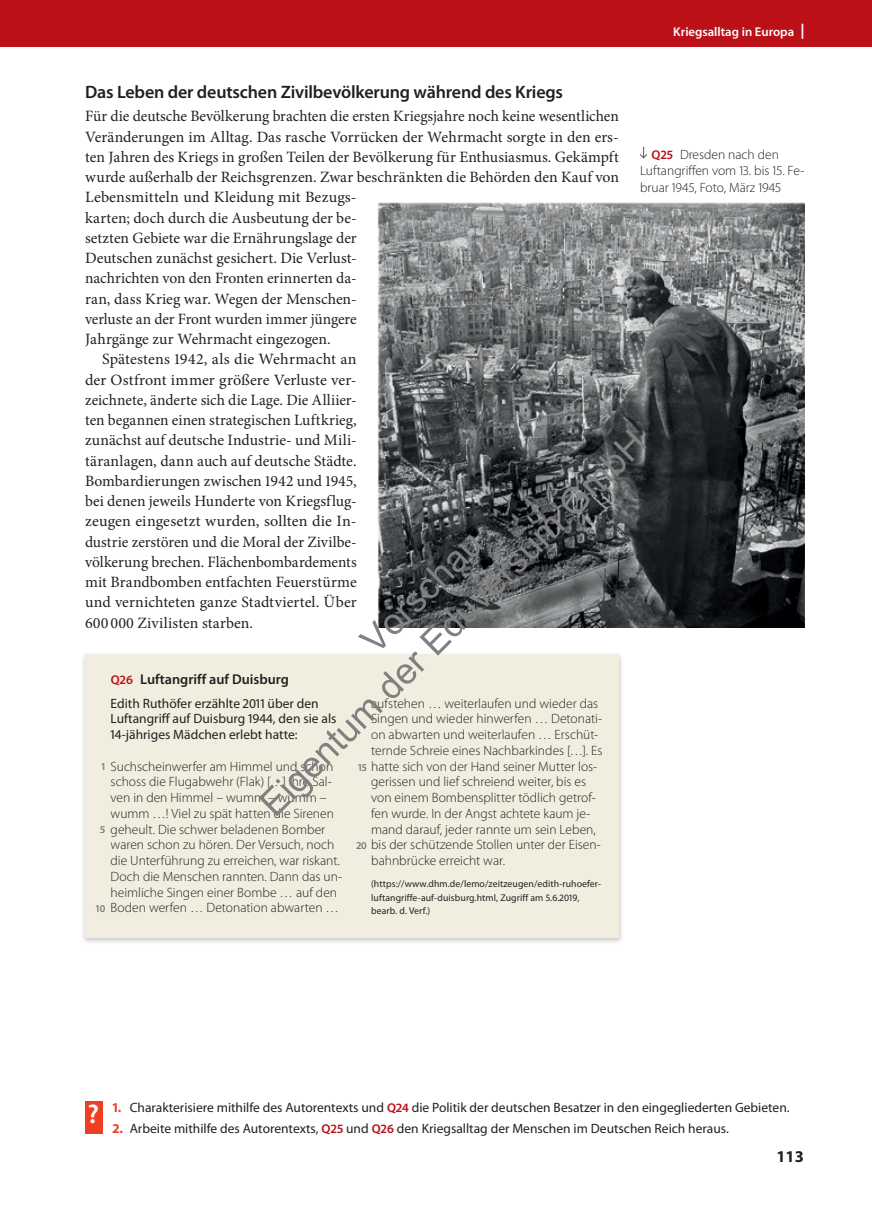
<style>
.page{position:relative;width:872px;height:1212px;background:#fff}
.page>*{position:absolute;margin:0;border:0;box-sizing:border-box;transform-origin:0 0}
.t1{font:36.45px/43.8px "Arial";color:#808080;text-align:center}
.t2{font:600 27px "Myriad Pro";color:#fff}
.t3{font:600 18px "Myriad Pro";letter-spacing:-.01em;color:#231f20}
.t4{font:700 16.5px "Myriad Pro";color:#231f20}
.t5{font:15.75px "Minion Pro";color:#231f20}
.t6{font:600 14.25px "Myriad Pro";color:#231f20}
.t7{font:300 13.5px/15.8px "Myriad Pro";color:#231f20}
.t8{font:13.5px/15.8px "Myriad Pro";color:#231f20}
.t9{font:600 12.75px "Myriad Pro";color:#fff}
.t10{font:600 10.5px "Myriad Pro";color:#76787b}
.t11{font:9.75px/13.5px "Myriad Pro";letter-spacing:.01em;color:#231f20}
.s1{font-weight:700;font-size:15px}
.s2{font-weight:600;font-size:12.75px;color:#bb1018}
.s3{font-size:12.75px;color:#bb1018}
.s4{font-weight:700;color:#ef3e22}
</style>
<div class="page">
<div style="left:0;top:0;width:872px;height:47px;background:#bb1018"></div>
<svg style="left:640px;top:147px;width:7px;height:12px"></svg>
<div style="left:85px;top:1101px;width:17px;height:33px;background:#ef3e22"></div>
<img style="left:378px;top:202px;width:427px;height:426px">
<div style="left:81px;top:651px;width:543px;height:293px;background:#231f20;opacity:.25"></div>
<div style="left:85px;top:654px;width:534px;height:284px;background:#f1eedf"></div>
<p class="t9" style="left:673px;top:24px;width:133px">Kriegsalltag in Europa <span class="s1">|</span></p>
<p class="t3" style="left:85px;top:81px;width:479px">Das Leben der deutschen Zivilbevölkerung während des Kriegs</p>
<p class="t5" style="left:85px;top:106px;width:535px">Für die deutsche Bevölkerung brachten die ersten Kriegsjahre noch keine wesentlichen</p>
<p class="t5" style="left:85px;top:126px;width:535px">Veränderungen im Alltag. Das rasche Vorrücken der Wehrmacht sorgte in den ers-</p>
<p class="t5" style="left:85px;top:146px;width:535px">ten Jahren des Kriegs in großen Teilen der Bevölkerung für Enthusiasmus. Gekämpft</p>
<p class="t5" style="left:85px;top:166px;width:535px">wurde außerhalb der Reichsgrenzen. Zwar beschränkten die Behörden den Kauf von</p>
<p class="t5" style="left:85px;top:187px;width:273px">Lebensmitteln und Kleidung mit Bezugs-</p>
<p class="t5" style="left:85px;top:207px;width:273px">karten; doch durch die Ausbeutung der be-</p>
<p class="t5" style="left:85px;top:227px;width:273px">setzten Gebiete war die Ernährungslage der</p>
<p class="t5" style="left:85px;top:247px;width:273px">Deutschen zunächst gesichert. Die Verlust-</p>
<p class="t5" style="left:85px;top:268px;width:273px">nachrichten von den Fronten erinnerten da-</p>
<p class="t5" style="left:85px;top:288px;width:273px">ran, dass Krieg war. Wegen der Menschen-</p>
<p class="t5" style="left:85px;top:308px;width:273px">verluste an der Front wurden immer jüngere</p>
<p class="t5" style="left:85px;top:328px;width:247px">Jahrgänge zur Wehrmacht eingezogen.</p>
<p class="t5" style="left:102px;top:349px;width:256px">Spätestens 1942, als die Wehrmacht an</p>
<p class="t5" style="left:85px;top:369px;width:273px">der Ostfront immer größere Verluste ver-</p>
<p class="t5" style="left:85px;top:389px;width:273px">zeichnete, änderte sich die Lage. Die Alliier-</p>
<p class="t5" style="left:85px;top:409px;width:273px">ten begannen einen strategischen Luftkrieg,</p>
<p class="t5" style="left:85px;top:430px;width:273px">zunächst auf deutsche Industrie- und Mili-</p>
<p class="t5" style="left:85px;top:450px;width:273px">täranlagen, dann auch auf deutsche Städte.</p>
<p class="t5" style="left:85px;top:470px;width:273px">Bombardierungen zwischen 1942 und 1945,</p>
<p class="t5" style="left:85px;top:490px;width:273px">bei denen jeweils Hunderte von Kriegsflug-</p>
<p class="t5" style="left:85px;top:511px;width:273px">zeugen eingesetzt wurden, sollten die In-</p>
<p class="t5" style="left:85px;top:531px;width:273px">dustrie zerstören und die Moral der Zivilbe-</p>
<p class="t5" style="left:85px;top:551px;width:273px">völkerung brechen. Flächenbombardements</p>
<p class="t5" style="left:85px;top:571px;width:273px">mit Brandbomben entfachten Feuerstürme</p>
<p class="t5" style="left:85px;top:592px;width:273px">und vernichteten ganze Stadtviertel. Über</p>
<p class="t5" style="left:85px;top:612px;width:169px">600 000 Zivilisten starben.</p>
<p class="t7" style="left:640px;top:146px;width:166px;line-height:16.5px;text-indent:11px"><span class="s2">Q25</span> Dresden nach den<br>Luftangriffen vom 13. bis 15. Fe&shy;bruar 1945, Foto, März 1945</p>
<h1 class="t1" style="left:220px;top:763px;width:529px;rotate:-45deg">Vorschau<br>Eigentum der Eduversum GmbH</h1>
<p class="t6" style="left:111px;top:670px;width:180px"><span class="s3">Q26</span> Luftangriff auf Duisburg</p>
<p class="t8" style="left:111px;top:695px;width:227px">Edith Ruthöfer erzählte 2011 über den<br>Luftangriff auf Duisburg 1944, den sie als<br>14-jähriges Mädchen erlebt hatte:</p>
<p class="t7" style="left:111px;top:758px;width:233px">Suchscheinwerfer am Himmel und schon schoss die Flugabwehr (Flak) […] ihre Sal&shy;ven in den Himmel – wumm – wumm – wumm …! Viel zu spät hatten die Sirenen geheult. Die schwer beladenen Bomber waren schon zu hören. Der Versuch, noch die Unterführung zu erreichen, war riskant.<br>Doch die Menschen rannten. Dann das un&shy;heimliche Singen einer Bombe … auf den Boden werfen … Detonation abwarten …</p>
<p class="t7" style="left:371px;top:695px;width:233px">aufstehen … weiterlaufen und wieder das Singen und wieder hinwerfen … Detonati&shy;on abwarten und weiterlaufen … Erschüt&shy;ternde Schreie eines Nachbarkindes […]. Es hatte sich von der Hand seiner Mutter los&shy;gerissen und lief schreiend weiter, bis es von einem Bombensplitter tödlich getrof&shy;fen wurde. In der Angst achtete kaum je&shy;mand darauf, jeder rannte um sein Leben, bis der schützende Stollen unter der Eisen&shy;bahnbrücke erreicht war.</p>
<p class="t11" style="left:371px;top:877px;width:231px">(https://www.dhm.de/lemo/zeitzeugen/edith-ruhoefer&shy;luftangriffe-auf-duisburg.html, Zugriff am 5.6.2019, bearb. d. Verf.)</p>
<p class="t10" style="left:102px;top:760px;width:5px">1</p>
<p class="t10" style="left:358px;top:760px;width:10px">15</p>
<p class="t10" style="left:100px;top:823px;width:7px">5</p>
<p class="t10" style="left:356px;top:839px;width:12px">20</p>
<p class="t10" style="left:96px;top:902px;width:11px">10</p>
<h2 class="t2" style="left:88px;top:1097px;width:13px">?</h2>
<p class="t8" style="left:113px;top:1099px;width:678px"><span class="s4">1.</span> Charakterisiere mithilfe des Autorentexts und <span class="s2">Q24</span> die Politik der deutschen Besatzer in den eingegliederten Gebieten.</p>
<p class="t8" style="left:113px;top:1120px;width:617px"><span class="s4">2.</span> Arbeite mithilfe des Autorentexts, <span class="s2">Q25</span> und <span class="s2">Q26</span> den Kriegsalltag der Menschen im Deutschen Reich heraus.</p>
<p class="t4" style="left:776px;top:1146px;width:29px">113</p>
</div>
